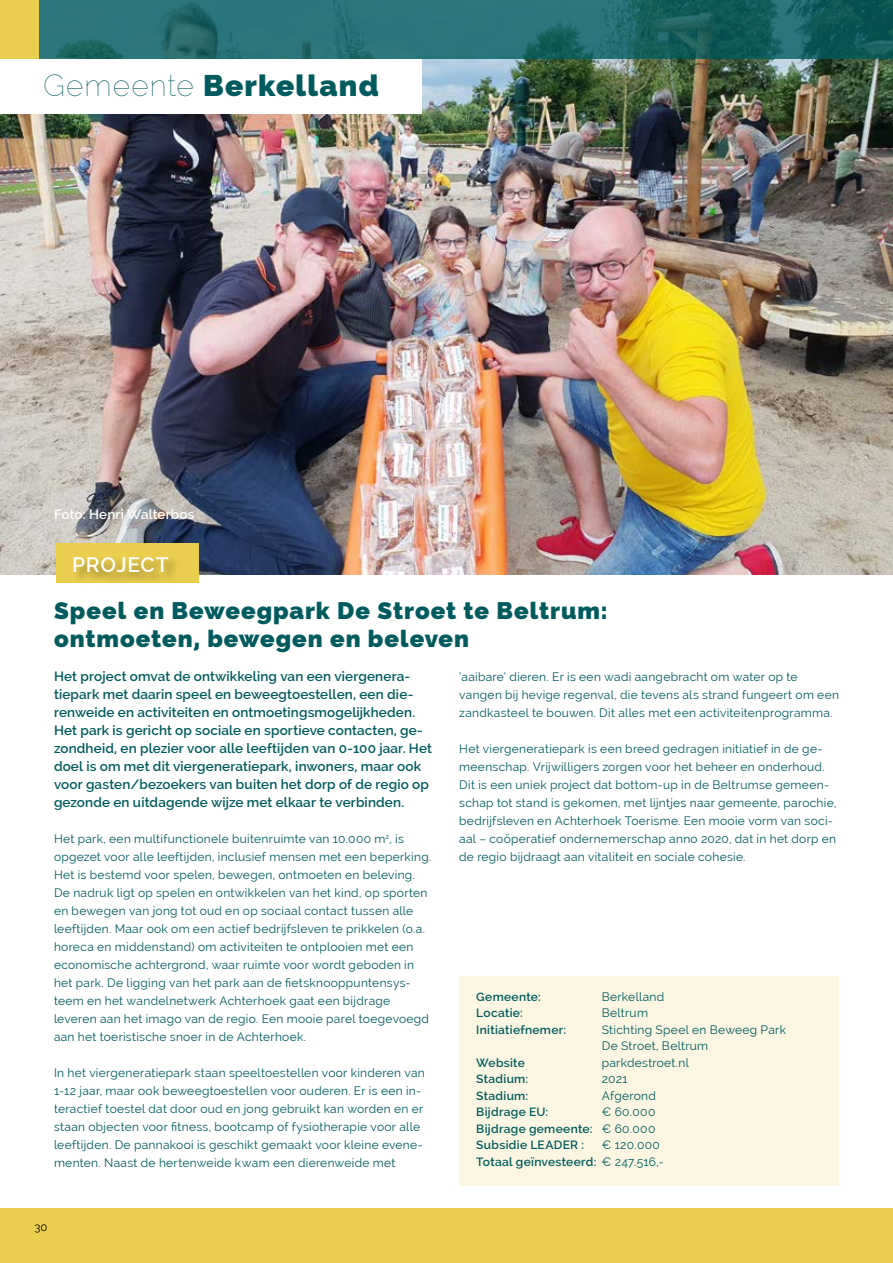
<style>
.page{position:relative;width:893px;height:1263px;background:#fff}
.page>*{position:absolute;margin:0;border:0;box-sizing:border-box;transform-origin:0 0}
.t1{font:800 30px "Raleway";letter-spacing:.04em;color:#005b5e}
.t2{font:800 24px/28.8px "Raleway";letter-spacing:.04em;color:#005b5e}
.t3{font:600 21px "Raleway";letter-spacing:.03em;color:#fff}
.t4{font:600 13.5px/18px "Raleway";letter-spacing:.01em;color:#005b5e}
.t5{font:600 13.5px "Raleway";letter-spacing:.005em;color:#fff}
.t6{font:12px/18px "Raleway";letter-spacing:.025em;color:#005b5e}
.t7{font:600 12px/16.5px "Raleway";letter-spacing:.025em;color:#005b5e;text-align:justify}
.t8{font:11.25px "Raleway";color:#000}
.s1{font-weight:100}
.s2{font-weight:400}
</style>
<div class="page">
<div style="left:0;top:1208px;width:893px;height:55px;background:#ecce4f"></div>
<img style="left:0;top:59px;width:893px;height:515px">
<div style="left:0;top:59px;width:422px;height:54px;background:#fff"></div>
<div style="left:56px;top:543px;width:142px;height:40px;background:#ecce4f"></div>
<div style="left:72px;top:555px;width:110px;height:31px;background:#000;opacity:.4"></div>
<div style="left:459px;top:976px;width:380px;height:209px;background:#fbf6e1"></div>
<svg style="left:39px;top:0;width:854px;height:59px;background:#206b6e"></svg>
<div style="left:0;top:0;width:39px;height:59px;background:#ecce4f"></div>
<h1 class="t1" style="left:43px;top:68px;width:337px"><span class="s1">Gemeente</span> Berkelland</h1>
<p class="t5" style="left:54px;top:507px;width:142px">Foto: Henri Walterbos</p>
<h3 class="t3" style="left:72px;top:553px;width:98px">PROJECT</h3>
<h2 class="t2" style="left:54px;top:596px;width:555px">Speel en Beweegpark De Stroet te Beltrum: ontmoeten, bewegen en beleven</h2>
<p class="t4" style="left:54px;top:667px;width:379px">Het project omvat de ontwikkeling van een viergenera&shy;tiepark met daarin speel en beweegtoestellen, een die&shy;renweide en activiteiten en ontmoetingsmogelijkheden.<br>Het park is gericht op sociale en sportieve contacten, ge&shy;zondheid, en plezier voor alle leeftijden van 0-100 jaar. Het doel is om met dit viergeneratiepark, inwoners, maar ook voor gasten/bezoekers van buiten het dorp of de regio op gezonde en uitdagende wijze met elkaar te verbinden.</p>
<p class="t6" style="left:54px;top:830px;width:379px">Het park, een multifunctionele buitenruimte van 10.000 m<sup>2</sup>, is opgezet voor alle leeftijden, inclusief mensen met een beperking.<br>Het is bestemd voor spelen, bewegen, ontmoeten en beleving.<br>De nadruk ligt op spelen en ontwikkelen van het kind, op sporten en bewegen van jong tot oud en op sociaal contact tussen alle leeftijden. Maar ook om een actief bedrijfsleven te prikkelen (o.a. horeca en middenstand) om activiteiten te ontplooien met een economische achtergrond, waar ruimte voor wordt geboden in het park. De ligging van het park aan de fietsknooppuntensys&shy;teem en het wandelnetwerk Achterhoek gaat een bijdrage leveren aan het imago van de regio. Een mooie parel toegevoegd aan het toeristische snoer in de Achterhoek.</p>
<p class="t6" style="left:54px;top:1064px;width:372px">In het viergeneratiepark staan speeltoestellen voor kinderen van 1-12 jaar, maar ook beweegtoestellen voor ouderen. Er is een in&shy;teractief toestel dat door oud en jong gebruikt kan worden en er staan objecten voor fitness, bootcamp of fysiotherapie voor alle leeftijden. De pannakooi is geschikt gemaakt voor kleine evene&shy;menten. Naast de hertenweide kwam een dierenweide met</p>
<p class="t8" style="left:34px;top:1220px;width:14px">30</p>
<p class="t6" style="left:459px;top:668px;width:381px">‘aaibare’ dieren. Er is een wadi aangebracht om water op te vangen bij hevige regenval, die tevens als strand fungeert om een zandkasteel te bouwen. Dit alles met een activiteitenprogramma.</p>
<p class="t6" style="left:459px;top:740px;width:379px">Het viergeneratiepark is een breed gedragen initiatief in de ge&shy;meenschap. Vrijwilligers zorgen voor het beheer en onderhoud.<br>Dit is een uniek project dat bottom-up in de Beltrumse gemeen&shy;schap tot stand is gekomen, met lijntjes naar gemeente, parochie, bedrijfsleven en Achterhoek Toerisme. Een mooie vorm van soci&shy;aal – coöperatief ondernemerschap anno 2020, dat in het dorp en de regio bijdraagt aan vitaliteit en sociale cohesie.</p>
<p class="t7" style="left:476px;top:988px;width:66px">Gemeente:</p>
<p class="t6" style="left:602px;top:987px;width:64px">Berkelland</p>
<p class="t7" style="left:476px;top:1004px;width:48px">Locatie:</p>
<p class="t6" style="left:602px;top:1004px;width:48px">Beltrum</p>
<p class="t7" style="left:476px;top:1021px;width:91px">Initiatiefnemer:</p>
<p class="t6" style="left:602px;top:1021px;width:186px;line-height:16.5px">Stichting Speel en Beweeg Park<br>De Stroet, Beltrum</p>
<p class="t7" style="left:476px;top:1054px;width:50px">Website</p>
<p class="t6" style="left:602px;top:1053px;width:89px">parkdestroet.nl</p>
<p class="t7" style="left:476px;top:1070px;width:54px">Stadium:</p>
<p class="t6" style="left:602px;top:1070px;width:27px">2021</p>
<p class="t7" style="left:476px;top:1087px;width:54px">Stadium:</p>
<p class="t6" style="left:602px;top:1086px;width:56px">Afgerond</p>
<p class="t7" style="left:476px;top:1103px;width:74px">Bijdrage EU:</p>
<p class="t7" style="left:476px;top:1103px;width:181px;text-indent:125px"><span class="s2">€ 60.000<br></span>Bijdrage gemeente: <span class="s2">€ 60.000<br></span>Subsidie LEADER :</p>
<p class="t7" style="left:476px;top:1136px;width:189px;text-indent:125px"><span class="s2">€ 120.000<br></span>Totaal geïnvesteerd: <span class="s2">€ 247.516,-</span></p>
</div>
